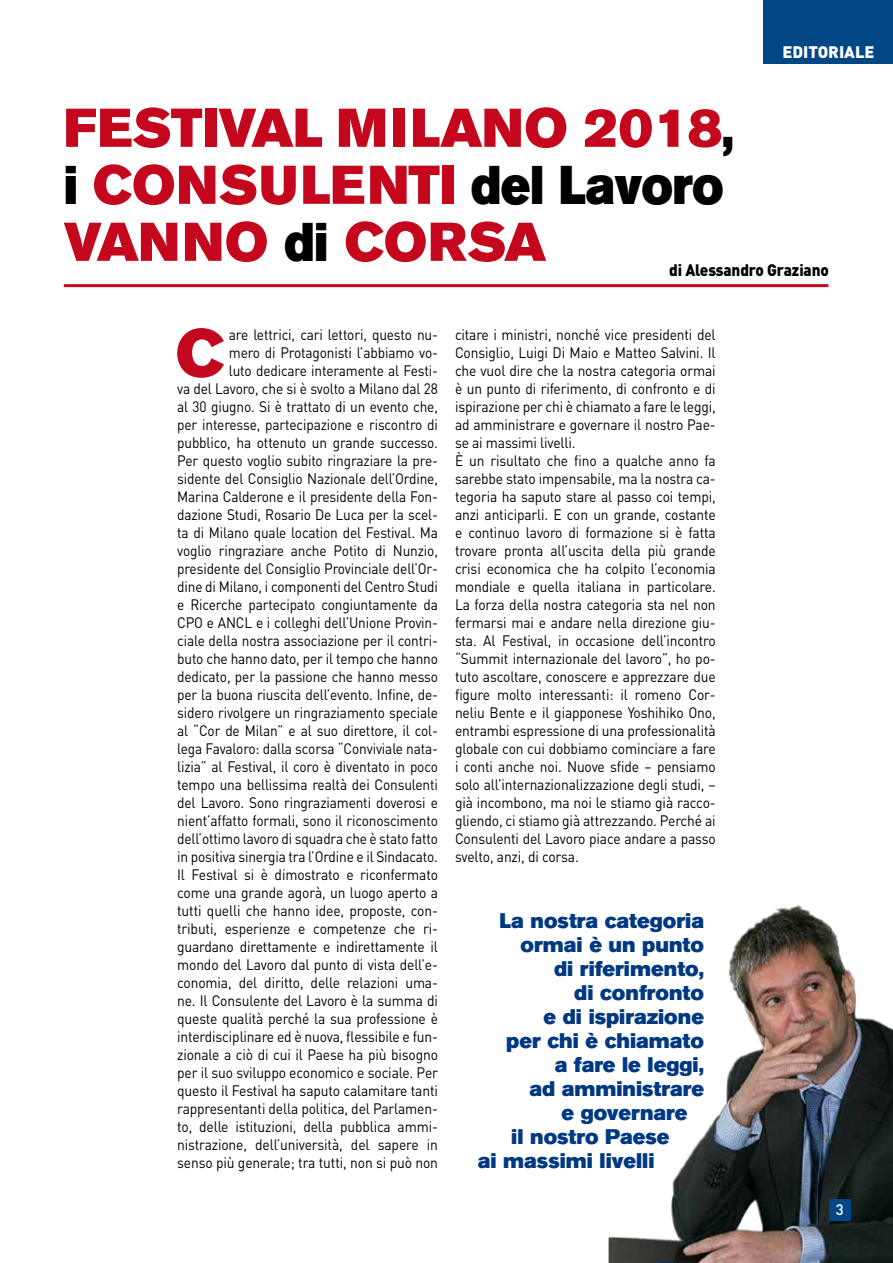
<style>
.page{position:relative;width:893px;height:1263px;background:#fff}
.page>*{position:absolute;margin:0;border:0;box-sizing:border-box;transform-origin:0 0}
.t1{font:66px "Akzidenz Grotesk BE Super";color:#c4071c}
.t2{font:54px/57px "Akzidenz Grotesk BE Super";color:#c4071c}
.t3{font:21px "Akzidenz Grotesk BE Super";color:#003882}
.t4{font:900 16.5px "DIN";letter-spacing:-.01em;color:#000;scale:.93 1}
.t5{font:900 16.5px "DIN";color:#fff}
.t6{font:15px/18px "DIN";letter-spacing:-.01em;color:#000;text-align:right;scale:.91 1}
.t7{font:15px/18px "DIN";letter-spacing:-.01em;color:#000;scale:.92 1}
.t8{font:500 15px "DIN";color:#fff}
.s1{color:#000}
</style>
<div class="page">
<div style="left:764px;top:0;width:129px;height:64px;background:#004885"></div>
<hr style="left:64px;top:284px;width:764px;height:3px;background:#cd071e">
<img style="left:608px;top:905px;width:285px;height:358px">
<div style="left:829px;top:1199px;width:21px;height:21px;background:#004885"></div>
<h2 class="t2" style="left:64px;top:100px;width:672px">FESTIVAL MILANO 2018<span class="s1">, i</span> CONSULENTI <span class="s1">del Lavoro<br></span>VANNO <span class="s1">di</span> CORSA</h2>
<p class="t5" style="left:782px;top:41px;width:94px">EDITORIALE</p>
<p class="t5" style="left:802px;top:41px;width:54px">XXXXX</p>
<p class="t4" style="left:669px;top:259px;width:173px">di Alessandro Graziano</p>
<h1 class="t1" style="left:175px;top:315px;width:51px">C</h1>
<p class="t6" style="left:177px;top:326px;width:288px">are lettrici, cari lettori, questo nu-<br>mero di Protagonisti l’abbiamo vo-<br>luto dedicare interamente al Festi-<br>va del Lavoro, che si è svolto a Milano dal 28 al 30 giugno. Si è trattato di un evento che, per interesse, partecipazione e riscontro di pubblico, ha ottenuto un grande successo.<br>Per questo voglio subito ringraziare la pre&shy;sidente del Consiglio Nazionale dell’Ordine, Marina Calderone e il presidente della Fon&shy;dazione Studi, Rosario De Luca per la scel&shy;ta di Milano quale location del Festival. Ma voglio ringraziare anche Potito di Nunzio, presidente del Consiglio Provinciale dell’Or&shy;dine di Milano, i componenti del Centro Studi e Ricerche partecipato congiuntamente da CPO e ANCL e i colleghi dell’Unione Provin&shy;ciale della nostra associazione per il contri&shy;buto che hanno dato, per il tempo che hanno dedicato, per la passione che hanno messo per la buona riuscita dell’evento. Infine, de&shy;sidero rivolgere un ringraziamento speciale al “Cor de Milan” e al suo direttore, il col&shy;lega Favaloro: dalla scorsa “Conviviale nata&shy;lizia” al Festival, il coro è diventato in poco tempo una bellissima realtà dei Consulenti del Lavoro. Sono ringraziamenti doverosi e nient’affatto formali, sono il riconoscimento dell’ottimo lavoro di squadra che è stato fatto in positiva sinergia tra l’Ordine e il Sindacato.<br>Il Festival si è dimostrato e riconfermato come una grande agorà, un luogo aperto a tutti quelli che hanno idee, proposte, con&shy;tributi, esperienze e competenze che ri&shy;guardano direttamente e indirettamente il mondo del Lavoro dal punto di vista dell’e&shy;conomia, del diritto, delle relazioni uma&shy;ne. Il Consulente del Lavoro è la summa di queste qualità perché la sua professione è interdisciplinare ed è nuova, flessibile e fun&shy;zionale a ciò di cui il Paese ha più bisogno per il suo sviluppo economico e sociale. Per questo il Festival ha saputo calamitare tanti rappresentanti della politica, del Parlamen&shy;to, delle istituzioni, della pubblica ammi&shy;nistrazione, dell’università, del sapere in senso più generale; tra tutti, non si può non</p>
<p class="t7" style="left:455px;top:326px;width:285px">citare i ministri, nonché vice presidenti del Consiglio, Luigi Di Maio e Matteo Salvini. Il che vuol dire che la nostra categoria ormai è un punto di riferimento, di confronto e di ispirazione per chi è chiamato a fare le leggi, ad amministrare e governare il nostro Pae&shy;se ai massimi livelli.<br>È un risultato che fino a qualche anno fa sarebbe stato impensabile, ma la nostra ca&shy;tegoria ha saputo stare al passo coi tempi, anzi anticiparli. E con un grande, costante e continuo lavoro di formazione si è fatta trovare pronta all’uscita della più grande crisi economica che ha colpito l’economia mondiale e quella italiana in particolare.<br>La forza della nostra categoria sta nel non fermarsi mai e andare nella direzione giu&shy;sta. Al Festival, in occasione dell’incontro “Summit internazionale del lavoro”, ho po&shy;tuto ascoltare, conoscere e apprezzare due figure molto interessanti: il romeno Cor&shy;neliu Bente e il giapponese Yoshihiko Ono, entrambi espressione di una professionalità globale con cui dobbiamo cominciare a fare i conti anche noi. Nuove sfide – pensiamo solo all’internazionalizzazione degli studi, – già incombono, ma noi le stiamo già racco&shy;gliendo, ci stiamo già attrezzando. Perché ai Consulenti del Lavoro piace andare a passo svelto, anzi, di corsa.</p>
<h3 class="t3" style="left:500px;top:908px;width:206px">La nostra categoria</h3>
<h3 class="t3" style="left:521px;top:932px;width:185px">ormai è un punto</h3>
<h3 class="t3" style="left:554px;top:956px;width:151px">di riferimento,</h3>
<h3 class="t3" style="left:574px;top:980px;width:131px">di confronto</h3>
<h3 class="t3" style="left:544px;top:1004px;width:162px">e di ispirazione</h3>
<h3 class="t3" style="left:506px;top:1028px;width:199px">per chi è chiamato</h3>
<h3 class="t3" style="left:555px;top:1052px;width:151px">a fare le leggi,</h3>
<h3 class="t3" style="left:529px;top:1076px;width:176px">ad amministrare</h3>
<h3 class="t3" style="left:561px;top:1100px;width:128px">e governare</h3>
<h3 class="t3" style="left:511px;top:1124px;width:160px">il nostro Paese</h3>
<h3 class="t3" style="left:478px;top:1148px;width:178px">ai massimi livelli</h3>
<p class="t8" style="left:836px;top:1200px;width:9px">3</p>
</div>
